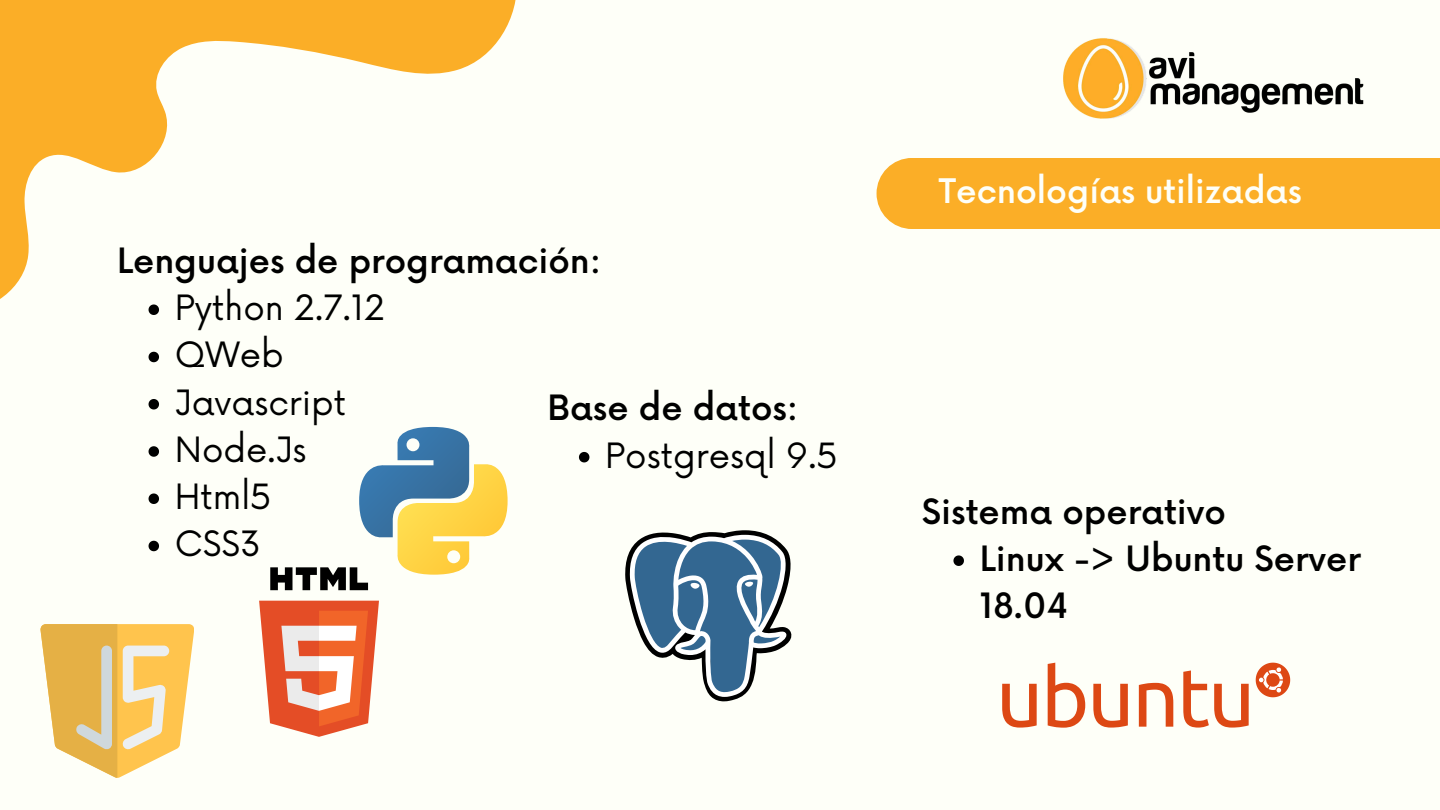
<style>
.page{position:relative;width:1440px;height:810px;background:#fefff8}
.page>*{position:absolute;margin:0;border:0;box-sizing:border-box;transform-origin:0 0}
.t1{font:500 34px/47.2px "Now";color:#000}
.t2{font:34px/47.2px "Now";color:#000}
.t3{font:500 33px "Now";color:#fefff8}
</style>
<div class="page">
<div style="left:877px;top:158px;width:563px;height:71px;background:#fbae27"></div>
<svg style="left:0;top:0;width:516px;height:312px"></svg>
<img style="left:1063px;top:38px;width:301px;height:81px">
<svg style="left:40px;top:624px;width:154px;height:154px"></svg>
<svg style="left:270px;top:427px;width:238px;height:163px"></svg>
<svg style="left:259px;top:601px;width:120px;height:136px"></svg>
<svg style="left:625px;top:530px;width:167px;height:171px"></svg>
<svg style="left:1256px;top:663px;width:34px;height:34px"></svg>
<svg style="left:1002px;top:663px;width:247px;height:65px"></svg>
<svg style="left:149px;top:304px;width:10px;height:11px"></svg>
<svg style="left:149px;top:352px;width:10px;height:10px"></svg>
<svg style="left:149px;top:399px;width:10px;height:10px"></svg>
<svg style="left:149px;top:446px;width:10px;height:11px"></svg>
<svg style="left:149px;top:493px;width:10px;height:11px"></svg>
<svg style="left:149px;top:541px;width:10px;height:10px"></svg>
<svg style="left:579px;top:452px;width:10px;height:10px"></svg>
<svg style="left:953px;top:555px;width:11px;height:11px"></svg>
<p class="t1" style="left:117px;top:239px;width:486px">Lenguajes de programación:</p>
<p class="t2" style="left:175px;top:286px;width:212px">Python 2.7.12<br>QWeb<br>Javascript<br>Node.Js<br>Html5<br>CSS3</p>
<p class="t1" style="left:547px;top:387px;width:252px">Base de datos:</p>
<p class="t2" style="left:605px;top:434px;width:234px">Postgresql 9.5</p>
<p class="t3" style="left:939px;top:173px;width:364px">Tecnologías utilizadas</p>
<p class="t1" style="left:922px;top:490px;width:306px">Sistema operativo</p>
<p class="t1" style="left:980px;top:537px;width:383px">Linux -&gt; Ubuntu Server<br>18.04</p>
</div>
